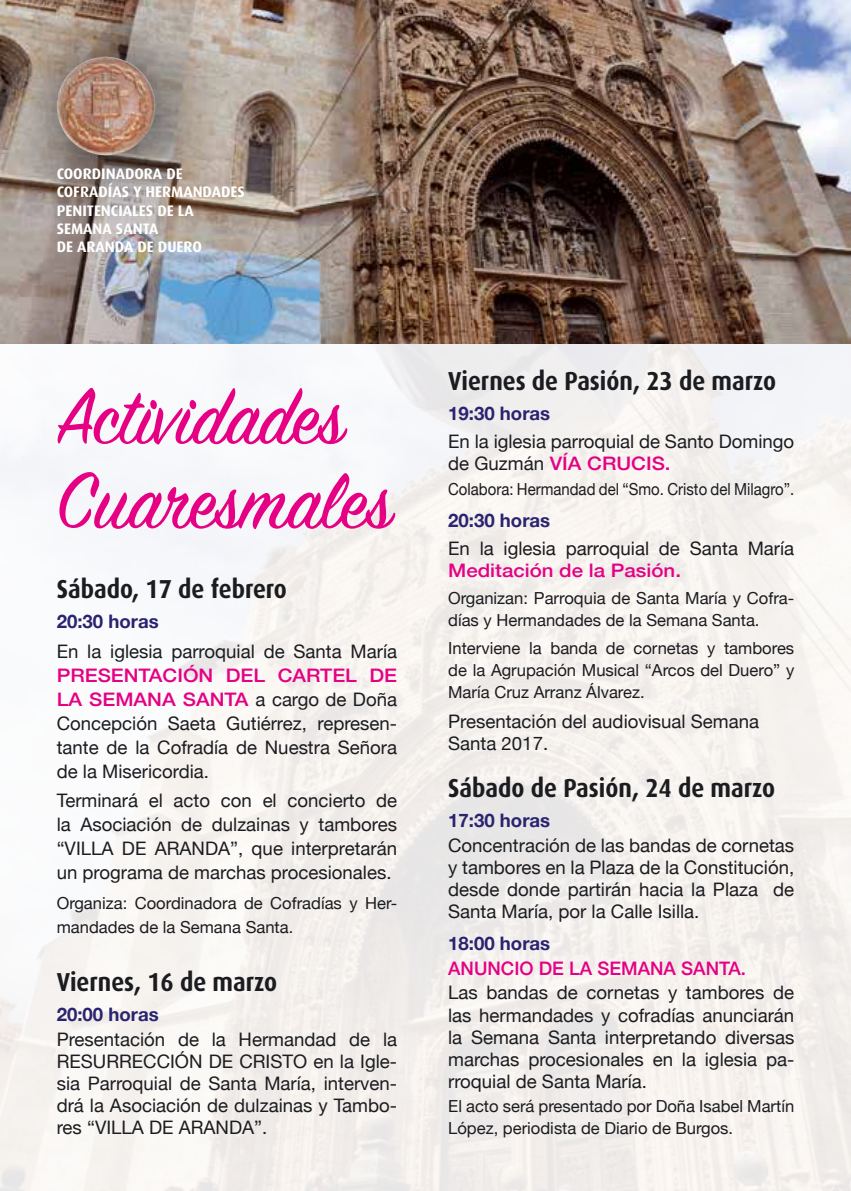
<style>
.page{position:relative;width:851px;height:1191px;background:#fff}
.page>*{position:absolute;margin:0;border:0;box-sizing:border-box;transform-origin:0 0}
.t1{font:87.4px/84.6px "Sign Painter House Script";color:#e50084;scale:.95 1}
.t2{font:700 26px "Dax";color:#1b1c20;scale:.9 1}
.t3{font:18.6px/22px "Helvetica Neue";color:#1b1c20;text-align:justify}
.t4{font:700 18.6px "Helvetica Neue";color:#2a2370}
.t5{font:500 18.6px "Helvetica Neue";color:#e50084}
.t6{font:500 18.6px "Helvetica Neue";color:#e50084;scale:1.1 1}
.t7{font:16.6px/22px "Helvetica Neue";color:#1b1c20}
.t8{font:16.6px "Helvetica Neue";color:#1b1c20;scale:.9 1}
.t9{font:700 15.2px/18.2px "Dax";color:#fff}
.s1{font-weight:500;color:#e50084}
</style>
<div class="page">
<img style="left:0;top:343px;width:850px;height:848px">
<img style="left:0;top:0;width:850px;height:343px">
<svg style="left:0;top:0;width:239px;height:239px;background:#a49388"></svg>
<img style="left:67px;top:57px;width:38px;height:19px">
<p class="t9" style="left:57px;top:165px;width:190px">COORDINADORA DE<br>COFRADÍAS Y HERMANDADES<br>PENITENCIALES DE LA<br>SEMANA SANTA<br>DE ARANDA DE DUERO</p>
<h1 class="t1" style="left:57px;top:382px;width:354px">Actividades<br>Cuaresmales</h1>
<h2 class="t2" style="left:57px;top:575px;width:257px">Sábado, 17 de febrero</h2>
<p class="t4" style="left:57px;top:606px;width:104px">20:30 horas</p>
<p class="t3" style="left:57px;top:641px;width:342px">En la iglesia parroquial de Santa María</p>
<p class="t3" style="left:57px;top:664px;width:342px;line-height:24px"><span class="s1">PRESENTACIÓN DEL CARTEL DE LA SEMANA SANTA</span> a cargo de Doña Concepción Saeta Gutiérrez, represen&shy;tante de la Cofradía de Nuestra Señora de la Misericordia.</p>
<p class="t3" style="left:57px;top:789px;width:342px;line-height:24px">Terminará el acto con el concierto de la Asociación de dulzainas y tambores “VILLA DE ARANDA”, que interpretarán un programa de marchas procesionales.</p>
<p class="t7" style="left:57px;top:892px;width:342px;line-height:24px">Organiza: Coordinadora de Cofradías y Her&shy;mandades de la Semana Santa.</p>
<h2 class="t2" style="left:57px;top:967px;width:246px">Viernes, 16 de marzo</h2>
<p class="t4" style="left:57px;top:1000px;width:104px">20:00 horas</p>
<p class="t3" style="left:57px;top:1029px;width:342px">Presentación de la Hermandad de la RESURRECCIÓN DE CRISTO en la Igle&shy;sia Parroquial de Santa María, interven&shy;drá la Asociación de dulzainas y Tambo&shy;res “VILLA DE ARANDA”.</p>
<h2 class="t2" style="left:448px;top:366px;width:366px">Viernes de Pasión, 23 de marzo</h2>
<p class="t4" style="left:448px;top:399px;width:104px">19:30 horas</p>
<p class="t3" style="left:448px;top:431px;width:347px">En la iglesia parroquial de Santo Domingo de Guzmán <span class="s1">VÍA CRUCIS.</span></p>
<p class="t8" style="left:448px;top:477px;width:386px">Colabora: Hermandad del “Smo. Cristo del Milagro”.</p>
<p class="t4" style="left:448px;top:506px;width:104px">20:30 horas</p>
<p class="t3" style="left:448px;top:538px;width:347px">En la iglesia parroquial de Santa María</p>
<p class="t6" style="left:448px;top:555px;width:213px">Meditación de la Pasión.</p>
<p class="t7" style="left:448px;top:588px;width:347px">Organizan: Parroquia de Santa María y Cofra&shy;días y Hermandades de la Semana Santa.</p>
<p class="t7" style="left:448px;top:638px;width:347px;text-align:justify">Interviene la banda de cornetas y tambores de la Agrupación Musical “Arcos del Duero” y María Cruz Arranz Álvarez.</p>
<p class="t3" style="left:448px;top:711px;width:312px">Presentación del audiovisual Semana<br>Santa 2017.</p>
<h2 class="t2" style="left:448px;top:773px;width:364px">Sábado de Pasión, 24 de marzo</h2>
<p class="t4" style="left:448px;top:805px;width:104px">17:30 horas</p>
<p class="t3" style="left:448px;top:835px;width:347px">Concentración de las bandas de cornetas y tambores en la Plaza de la Constitución, desde donde partirán hacia la Plaza de Santa María, por la Calle Isilla.</p>
<p class="t4" style="left:448px;top:928px;width:104px">18:00 horas</p>
<p class="t5" style="left:448px;top:953px;width:299px">ANUNCIO DE LA SEMANA SANTA.</p>
<p class="t3" style="left:448px;top:983px;width:347px">Las bandas de cornetas y tambores de las hermandades y cofradías anunciarán la Semana Santa interpretando diversas marchas procesionales en la iglesia pa&shy;rroquial de Santa María.</p>
<p class="t7" style="left:448px;top:1096px;width:347px">El acto será presentado por Doña Isabel Martín<br>López, periodista de Diario de Burgos.</p>
</div>
